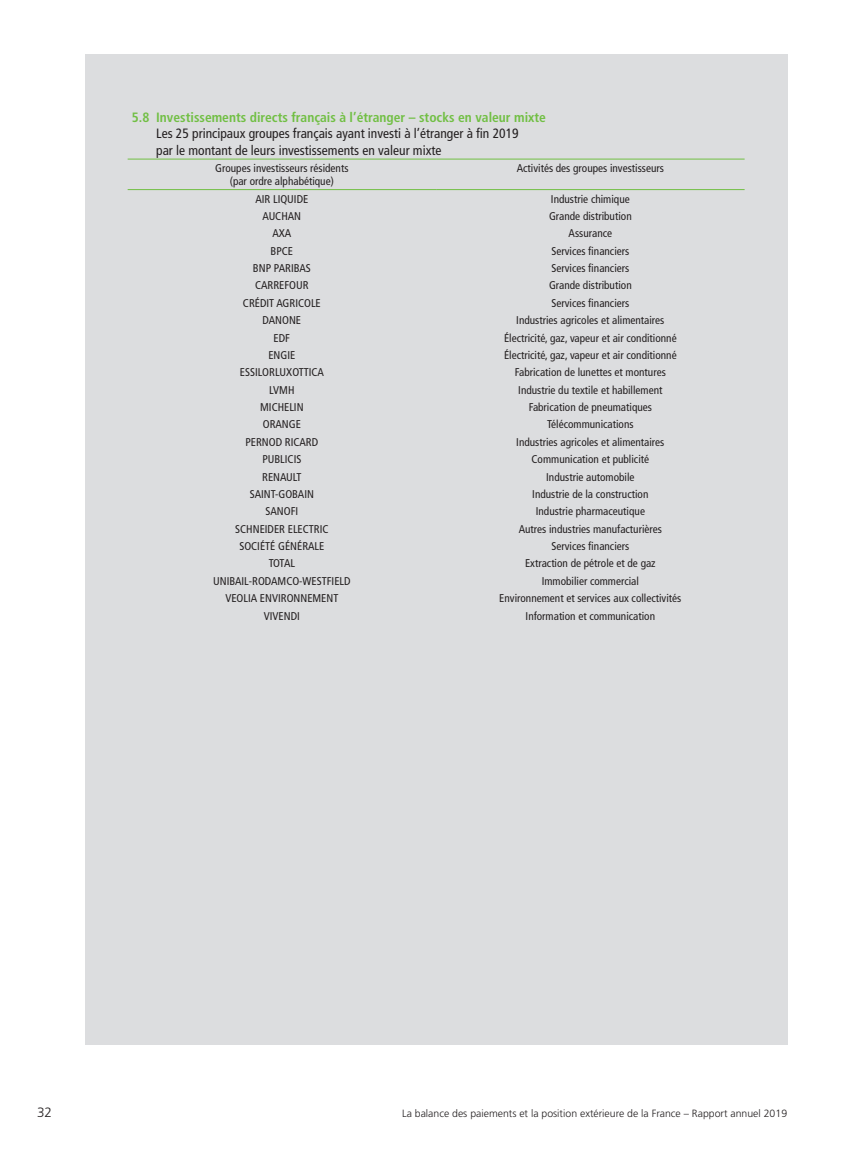
<style>
.page{position:relative;width:851px;height:1170px;background:#fff}
.page>*{position:absolute;margin:0;border:0;box-sizing:border-box;transform-origin:0 0}
.t1{font:condensed 13.5px/16.5px "Frutiger LT Std";color:#231f20}
.t2{font:700 condensed 13.5px "Frutiger LT Std";color:#71bf44}
.t3{font:300 13.5px "Frutiger LT Std";color:#231f20}
.t4{font:condensed 11.25px/12.8px "Frutiger LT Std";color:#231f20;text-align:center}
.t5{font:300 10.5px "Frutiger LT Std";color:#231f20}
</style>
<div class="page">
<div style="left:85px;top:54px;width:702px;height:990px;background:#dcdddf"></div>
<hr style="left:128px;top:159px;width:308px;height:1px;background:#71bf44">
<hr style="left:436px;top:159px;width:308px;height:1px;background:#71bf44">
<hr style="left:128px;top:189px;width:308px;height:1px;background:#71bf44">
<hr style="left:436px;top:189px;width:308px;height:1px;background:#71bf44">
<p class="t2" style="left:132px;top:109px;width:415px">5.8 Investissements directs français à l’étranger – stocks en valeur mixte</p>
<p class="t1" style="left:156px;top:125px;width:364px">Les 25 principaux groupes français ayant investi à l’étranger à fin 2019 par le montant de leurs investissements en valeur mixte</p>
<p class="t4" style="left:215px;top:162px;width:135px">Groupes investisseurs résidents (par ordre alphabétique)</p>
<p class="t4" style="left:516px;top:162px;width:149px">Activités des groupes investisseurs</p>
<p class="t4" style="left:255px;top:192px;width:54px">AIR LIQUIDE</p>
<p class="t4" style="left:551px;top:192px;width:80px">Industrie chimique</p>
<p class="t4" style="left:262px;top:210px;width:40px">AUCHAN</p>
<p class="t4" style="left:549px;top:210px;width:84px">Grande distribution</p>
<p class="t4" style="left:272px;top:227px;width:20px">AXA</p>
<p class="t4" style="left:568px;top:227px;width:45px">Assurance</p>
<p class="t4" style="left:270px;top:244px;width:24px">BPCE</p>
<p class="t4" style="left:551px;top:244px;width:79px">Services financiers</p>
<p class="t4" style="left:253px;top:262px;width:59px">BNP PARIBAS</p>
<p class="t4" style="left:551px;top:262px;width:79px">Services financiers</p>
<p class="t4" style="left:255px;top:279px;width:55px">CARREFOUR</p>
<p class="t4" style="left:549px;top:279px;width:84px">Grande distribution</p>
<p class="t4" style="left:243px;top:296px;width:79px">CRÉDIT AGRICOLE</p>
<p class="t4" style="left:551px;top:296px;width:79px">Services financiers</p>
<p class="t4" style="left:262px;top:314px;width:40px">DANONE</p>
<p class="t4" style="left:516px;top:314px;width:150px">Industries agricoles et alimentaires</p>
<p class="t4" style="left:273px;top:331px;width:18px">EDF</p>
<p class="t4" style="left:504px;top:331px;width:174px">Électricité, gaz, vapeur et air conditionné</p>
<p class="t4" style="left:268px;top:349px;width:28px">ENGIE</p>
<p class="t4" style="left:504px;top:349px;width:174px">Électricité, gaz, vapeur et air conditionné</p>
<p class="t4" style="left:240px;top:366px;width:86px">ESSILORLUXOTTICA</p>
<p class="t4" style="left:515px;top:366px;width:152px">Fabrication de lunettes et montures</p>
<p class="t4" style="left:269px;top:383px;width:27px">LVMH</p>
<p class="t4" style="left:518px;top:383px;width:146px">Industrie du textile et habillement</p>
<p class="t4" style="left:260px;top:401px;width:45px">MICHELIN</p>
<p class="t4" style="left:528px;top:401px;width:125px">Fabrication de pneumatiques</p>
<p class="t4" style="left:263px;top:418px;width:40px">ORANGE</p>
<p class="t4" style="left:547px;top:418px;width:88px">Télécommunications</p>
<p class="t4" style="left:245px;top:435px;width:74px">PERNOD RICARD</p>
<p class="t4" style="left:516px;top:435px;width:150px">Industries agricoles et alimentaires</p>
<p class="t4" style="left:262px;top:453px;width:40px">PUBLICIS</p>
<p class="t4" style="left:531px;top:453px;width:119px">Communication et publicité</p>
<p class="t4" style="left:262px;top:470px;width:41px">RENAULT</p>
<p class="t4" style="left:546px;top:470px;width:90px">Industrie automobile</p>
<p class="t4" style="left:250px;top:487px;width:66px">SAINT-GOBAIN</p>
<p class="t4" style="left:532px;top:487px;width:118px">Industrie de la construction</p>
<p class="t4" style="left:265px;top:505px;width:34px">SANOFI</p>
<p class="t4" style="left:535px;top:505px;width:111px">Industrie pharmaceutique</p>
<p class="t4" style="left:235px;top:522px;width:95px">SCHNEIDER ELECTRIC</p>
<p class="t4" style="left:518px;top:522px;width:145px">Autres industries manufacturières</p>
<p class="t4" style="left:239px;top:540px;width:87px">SOCIÉTÉ GÉNÉRALE</p>
<p class="t4" style="left:551px;top:540px;width:79px">Services financiers</p>
<p class="t4" style="left:268px;top:557px;width:28px">TOTAL</p>
<p class="t4" style="left:525px;top:557px;width:132px">Extraction de pétrole et de gaz</p>
<p class="t4" style="left:213px;top:574px;width:139px">UNIBAIL-RODAMCO-WESTFIELD</p>
<p class="t4" style="left:541px;top:574px;width:99px">Immobilier commercial</p>
<p class="t4" style="left:225px;top:592px;width:114px">VEOLIA ENVIRONNEMENT</p>
<p class="t4" style="left:499px;top:592px;width:184px">Environnement et services aux collectivités</p>
<p class="t4" style="left:264px;top:609px;width:38px">VIVENDI</p>
<p class="t4" style="left:525px;top:609px;width:131px">Information et communication</p>
<p class="t3" style="left:37px;top:1104px;width:16px">32</p>
<p class="t5" style="left:402px;top:1106px;width:386px">La balance des paiements et la position extérieure de la France – Rapport annuel 2019</p>
</div>
